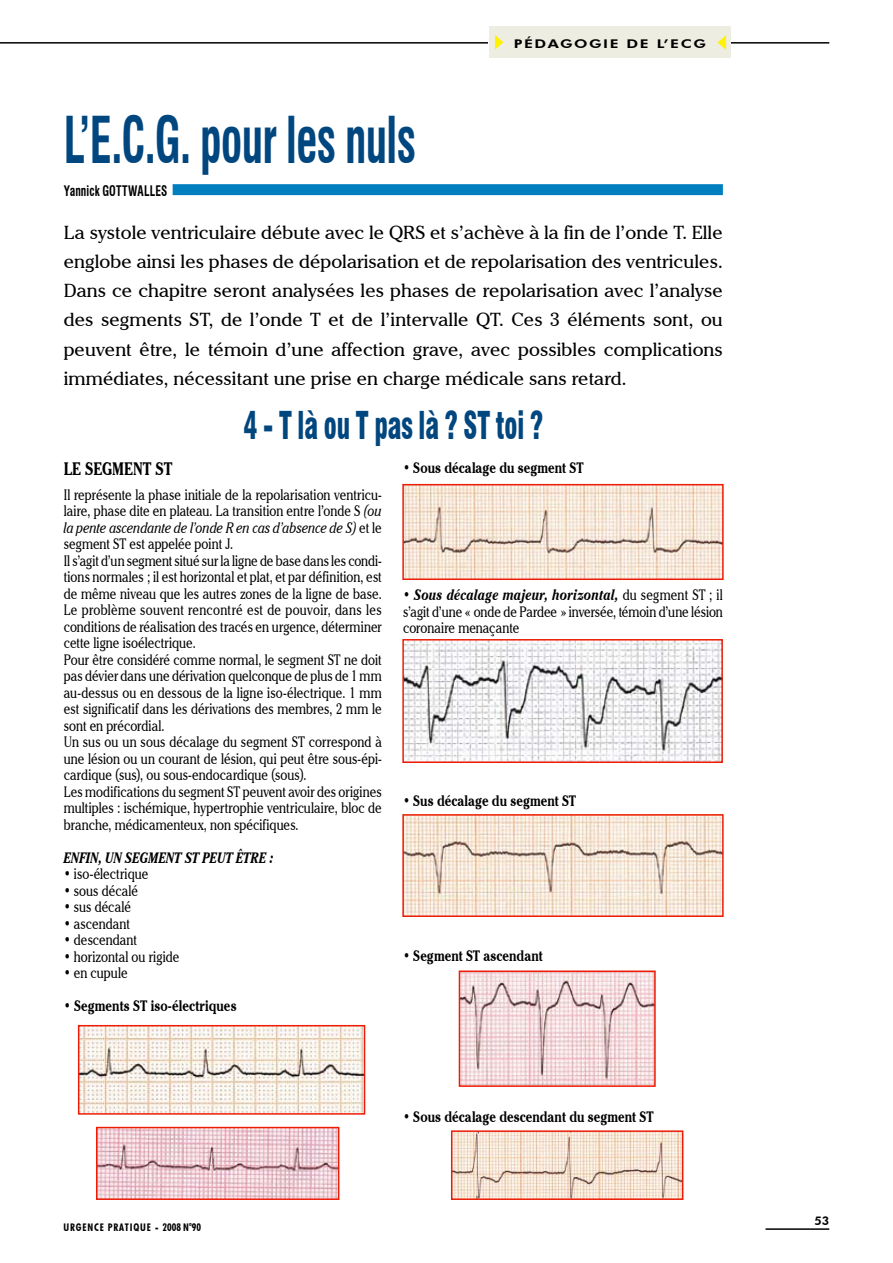
<style>
.page{position:relative;width:893px;height:1263px;background:#fff}
.page>*{position:absolute;margin:0;border:0;box-sizing:border-box;transform-origin:0 0}
.t1{font:700 condensed 63px "Swiss 721 BT";letter-spacing:-.015em;color:#00467f;scale:.7 1}
.t2{font:900 condensed 37.5px "Swiss 721 BT";color:#00467f;scale:.7 1}
.t3{font:18.75px/29.2px "Cheltenham IT Cby BT";color:#000;text-align:justify}
.t4{font:700 18px "Cheltenham IT Cby BT";color:#000;scale:.8 1}
.t5{font:15px/16.5px "Cheltenham IT Cby BT";color:#000;scale:.8 1}
.t6{font:700 15px "Cheltenham IT Cby BT";letter-spacing:.02em;color:#000;scale:.8 1}
.t7{font:italic 700 15px "Cheltenham IT Cby BT";letter-spacing:.015em;color:#000;scale:.8 1}
.t8{font:700 condensed 14.25px "Swiss 721 BT";letter-spacing:.01em;color:#000;scale:.8 1}
.t9{font:800 12px "Futura BT";letter-spacing:.1em;color:#000;scale:1.3 1}
.t10{font:800 12px "Futura BT";letter-spacing:.1em;color:#000}
.t11{font:700 condensed 10.5px "Futura BT";letter-spacing:.08em;color:#000}
.t12{font:700 condensed 6.15px "Futura BT";color:#000}
.s1{font-style:italic}
.s2{font-weight:400}
.s3{font-weight:700;font-style:italic}
</style>
<div class="page">
<hr style="left:0;top:42px;width:829px;height:2px;background:#000">
<hr style="left:765px;top:1228px;width:64px;height:2px;background:#000">
<div style="left:489px;top:26px;width:241px;height:32px;background:#edede2"></div>
<svg style="left:494px;top:35px;width:10px;height:15px"></svg>
<svg style="left:717px;top:35px;width:10px;height:15px"></svg>
<div style="left:173px;top:184px;width:550px;height:11px;background:#007fc0"></div>
<img style="left:81px;top:1028px;width:281px;height:84px">
<div style="left:78px;top:1025px;width:287px;height:90px;border:2px solid #ee1c06"></div>
<img style="left:99px;top:1130px;width:237px;height:67px">
<div style="left:96px;top:1127px;width:243px;height:73px;border:2px solid #ee1c06"></div>
<img style="left:405px;top:487px;width:316px;height:90px">
<div style="left:402px;top:484px;width:322px;height:96px;border:2px solid #ee1c06"></div>
<img style="left:405px;top:642px;width:315px;height:118px">
<div style="left:402px;top:639px;width:321px;height:124px;border:2px solid #ee1c06"></div>
<img style="left:405px;top:817px;width:316px;height:97px">
<div style="left:402px;top:814px;width:322px;height:103px;border:2px solid #ee1c06"></div>
<img style="left:462px;top:973px;width:191px;height:111px">
<div style="left:459px;top:970px;width:197px;height:117px;border:2px solid #ee1c06"></div>
<img style="left:454px;top:1133px;width:226px;height:64px">
<div style="left:451px;top:1130px;width:232px;height:70px;border:2px solid #ee1c06"></div>
<h1 class="t1" style="left:64px;top:102px;width:505px">L’E.C.G. pour les nuls</h1>
<p class="t8" style="left:64px;top:182px;width:131px">Yannick GOTTWALLES</p>
<p class="t9" style="left:514px;top:36px;width:149px">PÉDAGOGIE DE L’ECG</p>
<p class="t3" style="left:64px;top:217px;width:661px">La systole ventriculaire débute avec le QRS et s’achève à la fin de l’onde T. Elle englobe ainsi les phases de dépolarisation et de repolarisation des ventricules.<br>Dans ce chapitre seront analysées les phases de repolarisation avec l’analyse des segments ST, de l’onde T et de l’intervalle QT. Ces 3 éléments sont, ou peuvent être, le témoin d’une affection grave, avec possibles complications immédiates, nécessitant une prise en charge médicale sans retard.</p>
<h2 class="t2" style="left:244px;top:403px;width:429px">4 - T là ou T pas là ? ST toi ?</h2>
<p class="t4" style="left:64px;top:458px;width:126px">Le segment ST</p>
<p class="t5" style="left:64px;top:486px;width:399px">Il représente la phase initiale de la repolarisation ventricu&shy;laire, phase dite en plateau. La transition entre l’onde S <span class="s1">(ou la pente ascendante de l’onde R en cas d’absence de S)</span> et le segment ST est appelée point J.<br>Il s’agit d’un segment situé sur la ligne de base dans les condi&shy;tions normales ; il est horizontal et plat, et par définition, est de même niveau que les autres zones de la ligne de base.<br>Le problème souvent rencontré est de pouvoir, dans les conditions de réalisation des tracés en urgence, déterminer cette ligne isoélectrique.<br>Pour être considéré comme normal, le segment ST ne doit pas dévier dans une dérivation quelconque de plus de 1 mm au-dessus ou en dessous de la ligne iso-électrique. 1 mm est significatif dans les dérivations des membres, 2 mm le sont en précordial.<br>Un sus ou un sous décalage du segment ST correspond à une lésion ou un courant de lésion, qui peut être sous-épi&shy;cardique (sus), ou sous-endocardique (sous).<br>Les modifications du segment ST peuvent avoir des origines multiples : ischémique, hypertrophie ventriculaire, bloc de branche, médicamenteux, non spécifiques.</p>
<p class="t7" style="left:64px;top:848px;width:264px">Enfin, un segment ST peut être :</p>
<p class="t5" style="left:64px;top:866px;width:107px">• iso-électrique</p>
<p class="t5" style="left:64px;top:882px;width:95px">• sous décalé</p>
<p class="t5" style="left:64px;top:899px;width:86px">• sus décalé</p>
<p class="t5" style="left:64px;top:915px;width:84px">• ascendant</p>
<p class="t5" style="left:64px;top:932px;width:93px">• descendant</p>
<p class="t5" style="left:64px;top:948px;width:146px">• horizontal ou rigide</p>
<p class="t5" style="left:64px;top:965px;width:81px">• en cupule</p>
<p class="t6" style="left:64px;top:997px;width:217px">• Segments ST iso-électriques</p>
<p class="t6" style="left:403px;top:459px;width:218px"><span class="s2">•</span> Sous décalage du segment ST</p>
<p class="t5" style="left:403px;top:586px;width:401px;text-align:justify">• <span class="s3">Sous décalage majeur, horizontal,</span> du segment ST ; il s’agit d’une « onde de Pardee » inversée, témoin d’une lésion coronaire menaçante</p>
<p class="t6" style="left:403px;top:792px;width:209px"><span class="s2">•</span> Sus décalage du segment ST</p>
<p class="t6" style="left:403px;top:946px;width:176px"><span class="s2">•</span> Segment ST ascendant</p>
<p class="t12" style="left:189px;top:1220px;width:4px">o</p>
<p class="t11" style="left:64px;top:1221px;width:139px">URGENCE PRATIQUE - 2008 N 90</p>
<p class="t6" style="left:403px;top:1108px;width:305px"><span class="s2">•</span> Sous décalage descendant du segment ST</p>
<p class="t10" style="left:815px;top:1213px;width:16px">53</p>
</div>
